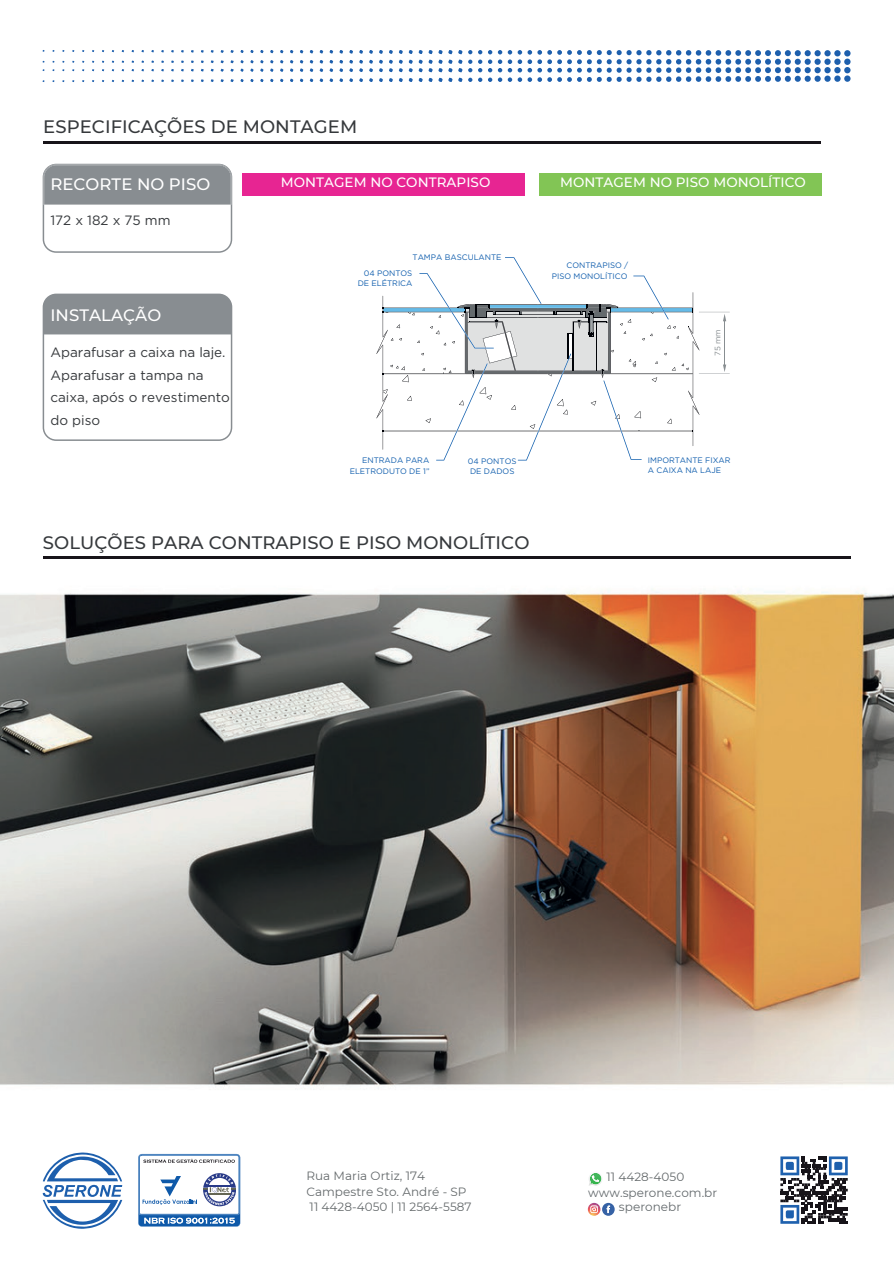
<style>
.page{position:relative;width:894px;height:1264px;background:#fff}
.page>*{position:absolute;margin:0;border:0;box-sizing:border-box;transform-origin:0 0}
.t1{font:500 18px "Montserrat";letter-spacing:.005em;color:#36393c}
.t2{font:500 16.5px "Montserrat";letter-spacing:.005em;color:#fff}
.t3{font:13.5px/22.5px "Gotham";color:#36393c}
.t4{font:500 13.5px "Montserrat";letter-spacing:.005em;color:#fff}
.t5{font:12px/15.8px "Montserrat";letter-spacing:.005em;color:#64696b}
.t6{font:12px/14.2px "Montserrat";letter-spacing:.005em;color:#63696c;text-align:center}
.t7{font:7.95px/10.8px "Gotham";color:#125fae;text-align:right}
.t8{font:7.95px "Gotham";color:#888e91}
</style>
<div class="page">
<img style="left:0;top:50px;width:893px;height:1179px">
<img style="left:43px;top:1200px;width:79px;height:28px">
<img style="left:43px;top:1152px;width:79px;height:29px">
<img style="left:47px;top:1200px;width:71px;height:24px">
<img style="left:47px;top:1156px;width:71px;height:25px">
<svg style="left:43px;top:1184px;width:79px;height:16px"></svg>
<svg style="left:43px;top:293px;width:189px;height:148px"></svg>
<img style="left:138px;top:1153px;width:102px;height:73px">
<img style="left:139px;top:1154px;width:100px;height:60px">
<svg style="left:143px;top:1158px;width:92px;height:4px"></svg>
<svg style="left:144px;top:1217px;width:91px;height:6px"></svg>
<img style="left:160px;top:1175px;width:21px;height:21px">
<svg style="left:142px;top:1199px;width:55px;height:5px"></svg>
<img style="left:203px;top:1173px;width:33px;height:1px">
<svg style="left:203px;top:1174px;width:33px;height:33px"></svg>
<svg style="left:588px;top:1171px;width:14px;height:14px"></svg>
<svg style="left:587px;top:1202px;width:27px;height:13px"></svg>
<hr style="left:43px;top:141px;width:777px;height:2px;background:#171419">
<img style="left:43px;top:164px;width:189px;height:89px">
<img style="left:43px;top:164px;width:188px;height:41px">
<div style="left:243px;top:173px;width:281px;height:22px;background:#e72592"></div>
<div style="left:539px;top:173px;width:282px;height:22px;background:#82c555"></div>
<img style="left:382px;top:432px;width:1px;height:17px">
<img style="left:692px;top:432px;width:1px;height:14px">
<img style="left:700px;top:312px;width:29px;height:1px">
<img style="left:700px;top:373px;width:29px;height:1px">
<img style="left:724px;top:322px;width:1px;height:42px">
<svg style="left:722px;top:364px;width:4px;height:8px"></svg>
<svg style="left:722px;top:314px;width:4px;height:8px"></svg>
<img style="left:505px;top:257px;width:36px;height:35px">
<img style="left:436px;top:432px;width:47px;height:28px">
<img style="left:517px;top:432px;width:45px;height:28px">
<img style="left:633px;top:275px;width:35px;height:17px">
<img style="left:419px;top:273px;width:46px;height:19px">
<img style="left:603px;top:432px;width:38px;height:28px">
<svg style="left:376px;top:292px;width:324px;height:140px"></svg>
<hr style="left:43px;top:557px;width:807px;height:2px;background:#171419">
<img style="left:777px;top:1153px;width:73px;height:73px">
<svg style="left:780px;top:1156px;width:67px;height:67px"></svg>
<img style="left:828px;top:1156px;width:19px;height:19px">
<img style="left:780px;top:1156px;width:19px;height:19px">
<img style="left:780px;top:1204px;width:19px;height:19px">
<svg style="left:577px;top:50px;width:273px;height:32px"></svg>
<svg style="left:488px;top:50px;width:83px;height:32px"></svg>
<svg style="left:478px;top:78px;width:4px;height:4px"></svg>
<svg style="left:478px;top:60px;width:4px;height:12px"></svg>
<svg style="left:478px;top:50px;width:4px;height:4px"></svg>
<svg style="left:468px;top:78px;width:4px;height:4px"></svg>
<svg style="left:468px;top:60px;width:4px;height:12px"></svg>
<svg style="left:468px;top:50px;width:4px;height:4px"></svg>
<svg style="left:458px;top:78px;width:4px;height:4px"></svg>
<svg style="left:458px;top:60px;width:4px;height:12px"></svg>
<svg style="left:458px;top:50px;width:4px;height:4px"></svg>
<svg style="left:448px;top:78px;width:4px;height:4px"></svg>
<svg style="left:448px;top:60px;width:4px;height:12px"></svg>
<svg style="left:448px;top:50px;width:4px;height:4px"></svg>
<svg style="left:438px;top:78px;width:4px;height:4px"></svg>
<svg style="left:438px;top:60px;width:4px;height:12px"></svg>
<svg style="left:438px;top:50px;width:4px;height:4px"></svg>
<svg style="left:428px;top:78px;width:4px;height:4px"></svg>
<svg style="left:428px;top:60px;width:4px;height:12px"></svg>
<svg style="left:428px;top:50px;width:4px;height:4px"></svg>
<svg style="left:418px;top:78px;width:4px;height:4px"></svg>
<svg style="left:418px;top:60px;width:4px;height:12px"></svg>
<svg style="left:418px;top:50px;width:4px;height:4px"></svg>
<svg style="left:408px;top:78px;width:4px;height:4px"></svg>
<svg style="left:408px;top:60px;width:4px;height:12px"></svg>
<svg style="left:408px;top:50px;width:4px;height:4px"></svg>
<svg style="left:399px;top:78px;width:3px;height:4px"></svg>
<svg style="left:399px;top:60px;width:3px;height:12px"></svg>
<svg style="left:399px;top:50px;width:3px;height:4px"></svg>
<svg style="left:389px;top:78px;width:4px;height:4px"></svg>
<svg style="left:389px;top:60px;width:4px;height:12px"></svg>
<svg style="left:389px;top:50px;width:4px;height:4px"></svg>
<svg style="left:379px;top:78px;width:4px;height:4px"></svg>
<svg style="left:379px;top:60px;width:4px;height:12px"></svg>
<svg style="left:379px;top:50px;width:4px;height:4px"></svg>
<svg style="left:369px;top:78px;width:4px;height:4px"></svg>
<svg style="left:369px;top:60px;width:4px;height:12px"></svg>
<svg style="left:369px;top:50px;width:4px;height:4px"></svg>
<svg style="left:359px;top:78px;width:4px;height:4px"></svg>
<svg style="left:359px;top:60px;width:4px;height:12px"></svg>
<svg style="left:359px;top:50px;width:4px;height:4px"></svg>
<svg style="left:349px;top:78px;width:4px;height:4px"></svg>
<svg style="left:349px;top:60px;width:4px;height:12px"></svg>
<svg style="left:349px;top:50px;width:4px;height:4px"></svg>
<svg style="left:339px;top:78px;width:4px;height:4px"></svg>
<svg style="left:339px;top:60px;width:4px;height:12px"></svg>
<svg style="left:339px;top:50px;width:4px;height:4px"></svg>
<svg style="left:329px;top:78px;width:4px;height:4px"></svg>
<svg style="left:329px;top:60px;width:4px;height:12px"></svg>
<svg style="left:329px;top:50px;width:4px;height:3px"></svg>
<svg style="left:319px;top:79px;width:4px;height:3px"></svg>
<svg style="left:319px;top:60px;width:4px;height:12px"></svg>
<svg style="left:319px;top:50px;width:4px;height:3px"></svg>
<svg style="left:310px;top:60px;width:3px;height:12px"></svg>
<svg style="left:300px;top:60px;width:3px;height:12px"></svg>
<h1 class="t1" style="left:43px;top:114px;width:315px">ESPECIFICAÇÕES DE MONTAGEM</h1>
<h2 class="t2" style="left:50px;top:172px;width:161px">RECORTE NO PISO</h2>
<h3 class="t4" style="left:281px;top:173px;width:211px">MONTAGEM NO CONTRAPISO</h3>
<h3 class="t4" style="left:560px;top:173px;width:247px">MONTAGEM NO PISO MONOLÍTICO</h3>
<h3 class="t3" style="left:50px;top:209px;width:122px">172 x 182 x 75 mm</h3>
<h2 class="t2" style="left:50px;top:304px;width:112px">INSTALAÇÃO</h2>
<h3 class="t3" style="left:50px;top:341px;width:181px">Aparafusar a caixa na laje.<br>Aparafusar a tampa na caixa, após o revestimento do piso</h3>
<p class="t7" style="left:412px;top:252px;width:90px">TAMPA BASCULANTE</p>
<p class="t7" style="left:357px;top:267px;width:56px">04 PONTOS<br>DE ELÉTRICA</p>
<p class="t7" style="left:349px;top:455px;width:81px">ENTRADA PARA<br>ELETRODUTO DE 1”</p>
<p class="t7" style="left:468px;top:455px;width:50px;line-height:10.2px;text-align:left">04 PONTOS<br>DE DADOS</p>
<h1 class="t1" style="left:43px;top:530px;width:488px">SOLUÇÕES PARA CONTRAPISO E PISO MONOLÍTICO</h1>
<p class="t7" style="left:551px;top:259px;width:78px">CONTRAPISO /<br>PISO MONOLÍTICO</p>
<p class="t8" style="left:712px;top:356px;width:29px;rotate:-90deg">75 mm</p>
<p class="t7" style="left:647px;top:454px;width:84px;line-height:10.2px;text-align:left">IMPORTANTE FIXAR<br>A CAIXA NA LAJE</p>
<h3 class="t5" style="left:306px;top:1167px;width:167px">Rua Maria Ortiz, 174<br>Campestre Sto. André - SP<br>11 4428-4050 | 11 2564-5587</h3>
<h3 class="t5" style="left:606px;top:1168px;width:79px">11 4428-4050</h3>
<h3 class="t6" style="left:588px;top:1184px;width:130px">www.sperone.com.br speronebr</h3>
</div>
